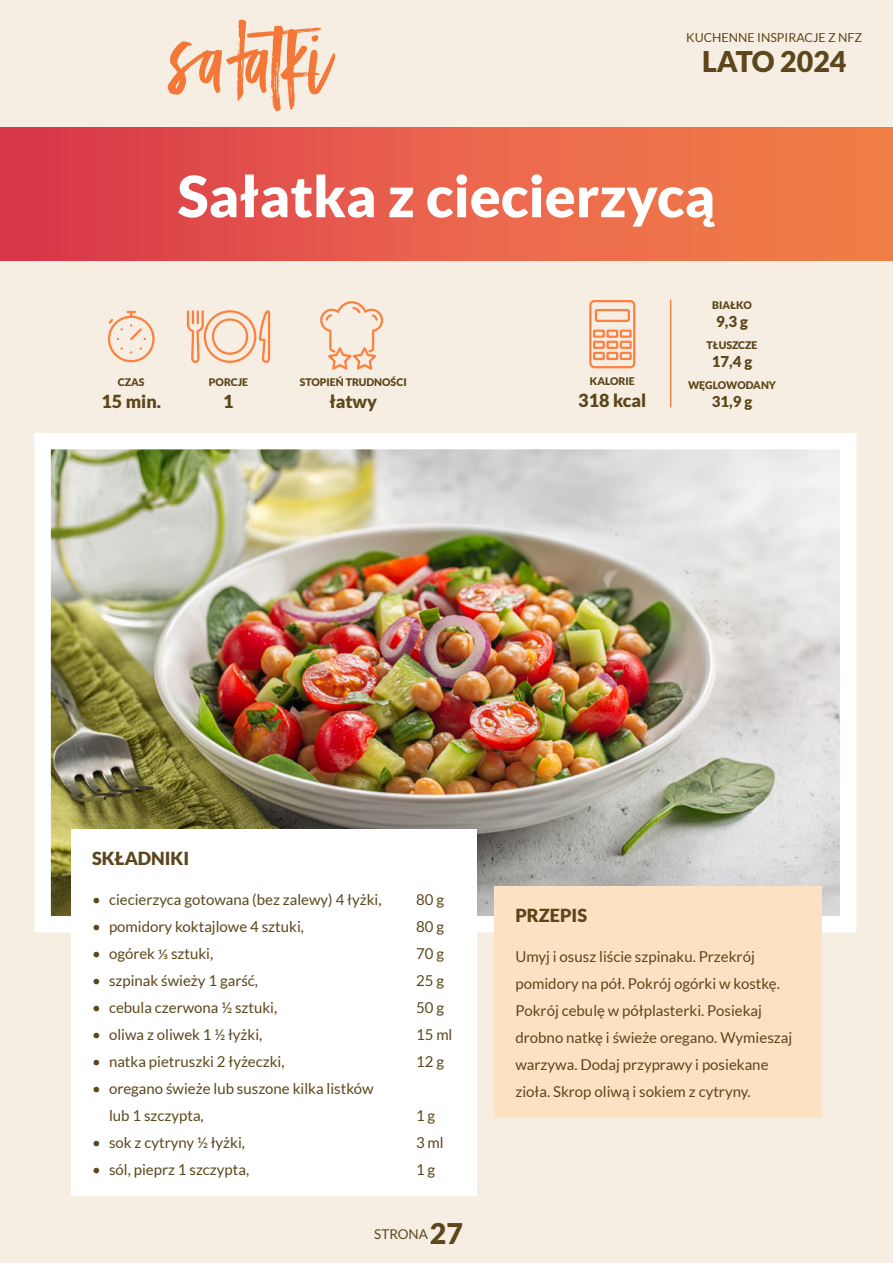
<style>
.page{position:relative;width:893px;height:1263px;background:#f6eee2}
.page>*{position:absolute;margin:0;border:0;box-sizing:border-box;transform-origin:0 0}
.H1_TYTUŁ_JEDZONKA{font:900 57px "Lato";color:#fff}
.t1{font:900 28.5px "Lato";color:#5c471c}
.H2_INFO{font:900 18px "Lato";color:#5c471c}
.SKŁADNIKI___PRZEPIS__p{font:900 18px "Lato";color:#5c471c}
.Tekst_PRZEPIS__p{font:15px/27px "Lato";color:#5c471c}
.H2_INFO-2{font:900 15px "Lato";color:#5c471c}
.t2{font:13.5px "Lato";color:#5c471c}
.t3{font:12.45px "Lato";color:#5c471c}
.H2_INFO-3{font:900 10.5px "Lato";color:#5c471c}
.s1{font-family:"Calibri"}
.s2{font-weight:900;font-size:28.5px}
</style>
<div class="page">
<img style="left:51px;top:450px;width:788px;height:465px">
<div style="left:34px;top:433px;width:822px;height:499px;border:16px solid #fff"></div>
<div style="left:108px;top:316px;width:47px;height:46px;border:2px solid #fc803f;border-radius:50%"></div>
<svg style="left:107px;top:310px;width:39px;height:43px"></svg>
<svg style="left:186px;top:310px;width:85px;height:53px"></svg>
<svg style="left:320px;top:301px;width:64px;height:69px"></svg>
<div style="left:589px;top:300px;width:46px;height:68px;border:2px solid #fc803f;border-radius:4px"></div>
<div style="left:595px;top:309px;width:35px;height:13px;border:2px solid #fc803f"></div>
<svg style="left:593px;top:328px;width:40px;height:33px"></svg>
<hr style="left:670px;top:300px;width:1px;height:107px;background:#fc803f">
<div style="left:71px;top:830px;width:405px;height:366px;background:#fff"></div>
<div style="left:494px;top:886px;width:328px;height:232px;background:#fde1c3"></div>
<div style="left:0;top:128px;width:893px;height:133px;background:linear-gradient(to right,#da394c,#f58549)"></div>
<svg style="left:167px;top:20px;width:168px;height:91px"></svg>
<p class="t3" style="left:686px;top:31px;width:178px">KUCHENNE INSPIRACJE Z NFZ</p>
<h2 class="t1" style="left:702px;top:45px;width:146px">LATO 2024</h2>
<h1 class="H1_TYTUŁ_JEDZONKA" style="left:178px;top:163px;width:539px">Sałatka z ciecierzycą</h1>
<p class="H2_INFO-3" style="left:118px;top:376px;width:28px">CZAS</p>
<p class="H2_INFO" style="left:101px;top:391px;width:61px">15 min.</p>
<p class="H2_INFO-3" style="left:209px;top:376px;width:41px">PORCJE</p>
<p class="H2_INFO" style="left:223px;top:391px;width:12px">1</p>
<p class="H2_INFO-3" style="left:300px;top:376px;width:108px">STOPIEŃ TRUDNOŚCI</p>
<p class="H2_INFO" style="left:329px;top:391px;width:49px">łatwy</p>
<p class="H2_INFO-3" style="left:590px;top:375px;width:46px">KALORIE</p>
<p class="H2_INFO" style="left:578px;top:390px;width:70px">318 kcal</p>
<p class="H2_INFO-3" style="left:712px;top:299px;width:41px">BIAŁKO</p>
<p class="H2_INFO-2" style="left:716px;top:312px;width:33px">9,3 g</p>
<p class="H2_INFO-3" style="left:707px;top:339px;width:52px">TŁUSZCZE</p>
<p class="H2_INFO-2" style="left:712px;top:353px;width:42px">17,4 g</p>
<p class="H2_INFO-3" style="left:688px;top:379px;width:89px">WĘGLOWODANY</p>
<p class="H2_INFO-2" style="left:712px;top:393px;width:42px">31,9 g</p>
<p class="SKŁADNIKI___PRZEPIS__p" style="left:92px;top:848px;width:99px">SKŁADNIKI</p>
<p class="Tekst_PRZEPIS__p" style="left:92px;top:886px;width:291px">• ciecierzyca gotowana (bez zalewy) 4 łyżki,</p>
<p class="Tekst_PRZEPIS__p" style="left:416px;top:886px;width:29px">80 g</p>
<p class="Tekst_PRZEPIS__p" style="left:92px;top:913px;width:214px">• pomidory koktajlowe 4 sztuki,</p>
<p class="Tekst_PRZEPIS__p" style="left:416px;top:913px;width:29px">80 g</p>
<p class="Tekst_PRZEPIS__p" style="left:92px;top:940px;width:123px">• ogórek <span class="s1">⅓</span> sztuki,</p>
<p class="Tekst_PRZEPIS__p" style="left:416px;top:940px;width:29px">70 g</p>
<p class="Tekst_PRZEPIS__p" style="left:92px;top:967px;width:168px">• szpinak świeży 1 garść,</p>
<p class="Tekst_PRZEPIS__p" style="left:416px;top:967px;width:29px">25 g</p>
<p class="Tekst_PRZEPIS__p" style="left:92px;top:994px;width:187px">• cebula czerwona ½ sztuki,</p>
<p class="Tekst_PRZEPIS__p" style="left:416px;top:994px;width:29px">50 g</p>
<p class="Tekst_PRZEPIS__p" style="left:92px;top:1021px;width:172px">• oliwa z oliwek 1 ½ łyżki,</p>
<p class="Tekst_PRZEPIS__p" style="left:416px;top:1021px;width:38px">15 ml</p>
<p class="Tekst_PRZEPIS__p" style="left:92px;top:1048px;width:194px">• natka pietruszki 2 łyżeczki,</p>
<p class="Tekst_PRZEPIS__p" style="left:416px;top:1048px;width:29px">12 g</p>
<p class="Tekst_PRZEPIS__p" style="left:109px;top:1075px;width:266px;text-indent:-17px">• oregano świeże lub suszone kilka listków lub 1 szczypta,</p>
<p class="Tekst_PRZEPIS__p" style="left:416px;top:1102px;width:21px">1 g</p>
<p class="Tekst_PRZEPIS__p" style="left:92px;top:1129px;width:154px">• sok z cytryny ½ łyżki,</p>
<p class="Tekst_PRZEPIS__p" style="left:416px;top:1129px;width:29px">3 ml</p>
<p class="Tekst_PRZEPIS__p" style="left:92px;top:1156px;width:159px">• sól, pieprz 1 szczypta,</p>
<p class="Tekst_PRZEPIS__p" style="left:416px;top:1156px;width:21px">1 g</p>
<p class="t2" style="left:374px;top:1226px;width:90px">STRONA<span class="s2">27</span></p>
<p class="SKŁADNIKI___PRZEPIS__p" style="left:515px;top:905px;width:73px">PRZEPIS</p>
<p class="Tekst_PRZEPIS__p" style="left:515px;top:943px;width:278px">Umyj i osusz liście szpinaku. Przekrój pomidory na pół. Pokrój ogórki w kostkę.<br>Pokrój cebulę w półplasterki. Posiekaj drobno natkę i świeże oregano. Wymieszaj warzywa. Dodaj przyprawy i posiekane zioła. Skrop oliwą i sokiem z cytryny.</p>
</div>
